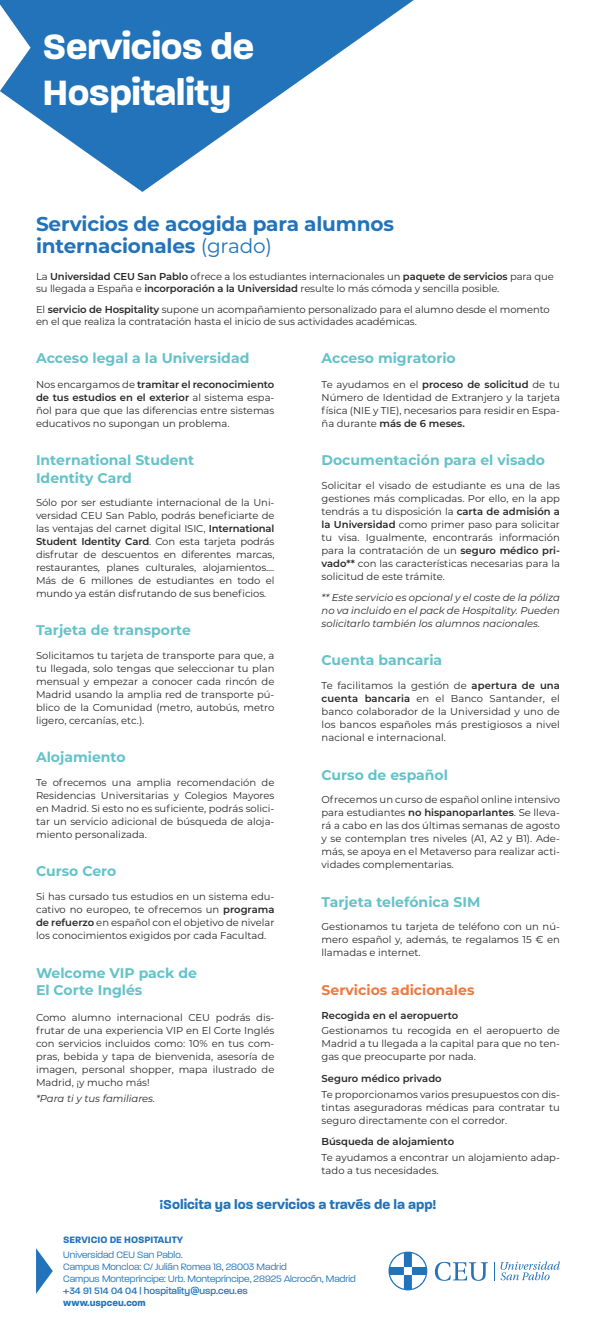
<style>
.page{position:relative;width:596px;height:1333px;background:#fff}
.page>*{position:absolute;margin:0;border:0;box-sizing:border-box;transform-origin:0 0}
.t1{font:700 38px/45.6px "Paralucent";letter-spacing:-.01em;color:#fff}
.t2{font:700 20px/22px "Montserrat";letter-spacing:-.01em;color:#2273b9}
.t3{font:700 14px/18px "Montserrat";color:#64c2c9}
.t4{font:700 14px "Paralucent";color:#2273b9}
.t5{font:700 14px "Montserrat";color:#ef783d}
.t6{font:10px/13px "Montserrat";color:#282827;text-align:justify}
.t7{font:italic 10px/13px "Montserrat";color:#282827;text-align:justify}
.t8{font:300 10px/12px "Paralucent";color:#2273b9}
.t9{font:600 10px "Montserrat";color:#282827}
.t10{font:700 10px "Paralucent";color:#2273b9}
.t11{font:500 10px "Paralucent";color:#2273b9}
.s1{font-weight:400}
.s2{font-weight:600}
</style>
<div class="page">
<svg style="left:0;top:0;width:413px;height:192px;fill:#2273b9"></svg>
<svg style="left:0;top:4px;width:31px;height:87px"></svg>
<svg style="left:36px;top:1248px;width:17px;height:45px"></svg>
<svg style="left:500px;top:1261px;width:59px;height:19px"></svg>
<svg style="left:434px;top:1261px;width:53px;height:19px"></svg>
<svg style="left:388px;top:1251px;width:39px;height:39px"></svg>
<h1 class="t1" style="left:42px;top:24px;width:213px">Servicios de<br>Hospitality</h1>
<h2 class="t2" style="left:36px;top:211px;width:359px">Servicios de acogida para alumnos internacionales <span class="s1">(grado)</span></h2>
<p class="t6" style="left:36px;top:270px;width:519px;line-height:12px">La <span class="s2">Universidad CEU San Pablo</span> ofrece a los estudiantes internacionales un <span class="s2">paquete de servicios</span> para que su llegada a España e <span class="s2">incorporación a la Universidad</span> resulte lo más cómoda y sencilla posible.</p>
<p class="t6" style="left:36px;top:303px;width:515px;line-height:12px">El <span class="s2">servicio de Hospitality</span> supone un acompañamiento personalizado para el alumno desde el momento en el que realiza la contratación hasta el inicio de sus actividades académicas.</p>
<h3 class="t3" style="left:36px;top:349px;width:215px">Acceso legal a la Universidad</h3>
<p class="t6" style="left:36px;top:377px;width:240px">Nos encargamos de <span class="s2">tramitar el reconocimiento de tus estudios en el exterior</span> al sistema espa&shy;ñol para que que las diferencias entre sistemas educativos no supongan un problema.</p>
<h3 class="t3" style="left:36px;top:450px;width:160px">International Student<br>Identity Card</h3>
<p class="t6" style="left:36px;top:495px;width:240px">Sólo por ser estudiante internacional de la Uni&shy;versidad CEU San Pablo, podrás beneficiarte de las ventajas del carnet digital ISIC, <span class="s2">International Student Identity Card</span>. Con esta tarjeta podrás disfrutar de descuentos en diferentes marcas, restaurantes, planes culturales, alojamientos....<br>Más de 6 millones de estudiantes en todo el mundo ya están disfrutando de sus beneficios.</p>
<h3 class="t3" style="left:36px;top:620px;width:156px">Tarjeta de transporte</h3>
<p class="t6" style="left:36px;top:648px;width:240px">Solicitamos tu tarjeta de transporte para que, a tu llegada, solo tengas que seleccionar tu plan mensual y empezar a conocer cada rincón de Madrid usando la amplia red de transporte pú&shy;blico de la Comunidad (metro, autobús, metro ligero, cercanías, etc.).</p>
<h3 class="t3" style="left:36px;top:747px;width:91px">Alojamiento</h3>
<p class="t6" style="left:36px;top:775px;width:240px">Te ofrecemos una amplia recomendación de Residencias Universitarias y Colegios Mayores en Madrid. Si esto no es suficiente, podrás solici&shy;tar un servicio adicional de búsqueda de aloja&shy;miento personalizada.</p>
<h3 class="t3" style="left:36px;top:861px;width:82px">Curso Cero</h3>
<p class="t6" style="left:36px;top:889px;width:240px">Si has cursado tus estudios en un sistema edu&shy;cativo no europeo, te ofrecemos un <span class="s2">programa de refuerzo</span> en español con el objetivo de nivelar los conocimientos exigidos por cada Facultad.</p>
<h3 class="t3" style="left:36px;top:963px;width:162px;line-height:17px">Welcome VIP pack de<br>El Corte Inglés</h3>
<p class="t6" style="left:36px;top:1010px;width:240px">Como alumno internacional CEU podrás dis&shy;frutar de una experiencia VIP en El Corte Inglés con servicios incluidos como: 10% en tus com&shy;pras, bebida y tapa de bienvenida, asesoría de imagen, personal shopper, mapa ilustrado de Madrid, ¡y mucho más!</p>
<p class="t7" style="left:36px;top:1091px;width:121px">*Para ti y tus familiares.</p>
<h3 class="t3" style="left:321px;top:349px;width:136px">Acceso migratorio</h3>
<p class="t6" style="left:321px;top:377px;width:240px">Te ayudamos en el <span class="s2">proceso de solicitud</span> de tu Número de Identidad de Extranjero y la tarjeta física (NIE y TIE), necesarios para residir en Espa&shy;ña durante <span class="s2">más de 6 meses.</span></p>
<h3 class="t3" style="left:321px;top:450px;width:225px">Documentación para el visado</h3>
<p class="t6" style="left:321px;top:478px;width:240px">Solicitar el visado de estudiante es una de las gestiones más complicadas. Por ello, en la app tendrás a tu disposición la <span class="s2">carta de admisión a la Universidad</span> como primer paso para solicitar tu visa. Igualmente, encontrarás información para la contratación de un <span class="s2">seguro médico pri&shy;vado**</span> con las características necesarias para la solicitud de este trámite.</p>
<p class="t7" style="left:321px;top:591px;width:240px">** Este servicio es opcional y el coste de la póliza no va incluido en el pack de Hospitality. Pueden solicitarlo también los alumnos nacionales.</p>
<h3 class="t3" style="left:321px;top:650px;width:122px">Cuenta bancaria</h3>
<p class="t6" style="left:321px;top:678px;width:240px">Te facilitamos la gestión de <span class="s2">apertura de una cuenta bancaria</span> en el Banco Santander, el banco colaborador de la Universidad y uno de los bancos españoles más prestigiosos a nivel nacional e internacional.</p>
<h3 class="t3" style="left:321px;top:765px;width:128px">Curso de español</h3>
<p class="t6" style="left:321px;top:793px;width:240px">Ofrecemos un curso de español online intensivo para estudiantes <span class="s2">no hispanoparlantes</span>. Se lleva&shy;rá a cabo en las dos últimas semanas de agosto y se contemplan tres niveles (A1, A2 y B1). Ade&shy;más, se apoya en el Metaverso para realizar acti&shy;vidades complementarias.</p>
<h3 class="t3" style="left:321px;top:892px;width:160px">Tarjeta telefónica SIM</h3>
<p class="t6" style="left:321px;top:919px;width:240px">Gestionamos tu tarjeta de teléfono con un nú&shy;mero español y, además, te regalamos 15 € en llamadas e internet.</p>
<h3 class="t5" style="left:321px;top:979px;width:154px">Servicios adicionales</h3>
<p class="t9" style="left:321px;top:1007px;width:138px">Recogida en el aeropuerto</p>
<p class="t6" style="left:321px;top:1023px;width:240px">Gestionamos tu recogida en el aeropuerto de Madrid a tu llegada a la capital para que no ten&shy;gas que preocuparte por nada.</p>
<p class="t9" style="left:321px;top:1071px;width:122px">Seguro médico privado</p>
<p class="t6" style="left:321px;top:1087px;width:240px">Te proporcionamos varios presupuestos con dis&shy;tintas aseguradoras médicas para contratar tu seguro directamente con el corredor.</p>
<p class="t9" style="left:321px;top:1134px;width:134px">Búsqueda de alojamiento</p>
<p class="t6" style="left:321px;top:1150px;width:240px">Te ayudamos a encontrar un alojamiento adap&shy;tado a tus necesidades.</p>
<h3 class="t4" style="left:160px;top:1196px;width:277px">¡Solicita ya los servicios a través de la app!</h3>
<p class="t10" style="left:63px;top:1233px;width:121px">SERVICIO DE HOSPITALITY</p>
<p class="t8" style="left:63px;top:1248px;width:294px">Universidad CEU San Pablo.<br>Campus Moncloa: C/ Julián Romea 18, 28003 Madrid<br>Campus Montepríncipe: Urb. Montepríncipe, 28925 Alcrocón, Madrid</p>
<p class="t11" style="left:63px;top:1284px;width:186px">+34 91 514 04 04 | hospitality@usp.ceu.es</p>
<p class="t10" style="left:63px;top:1296px;width:84px">www.uspceu.com</p>
</div>
